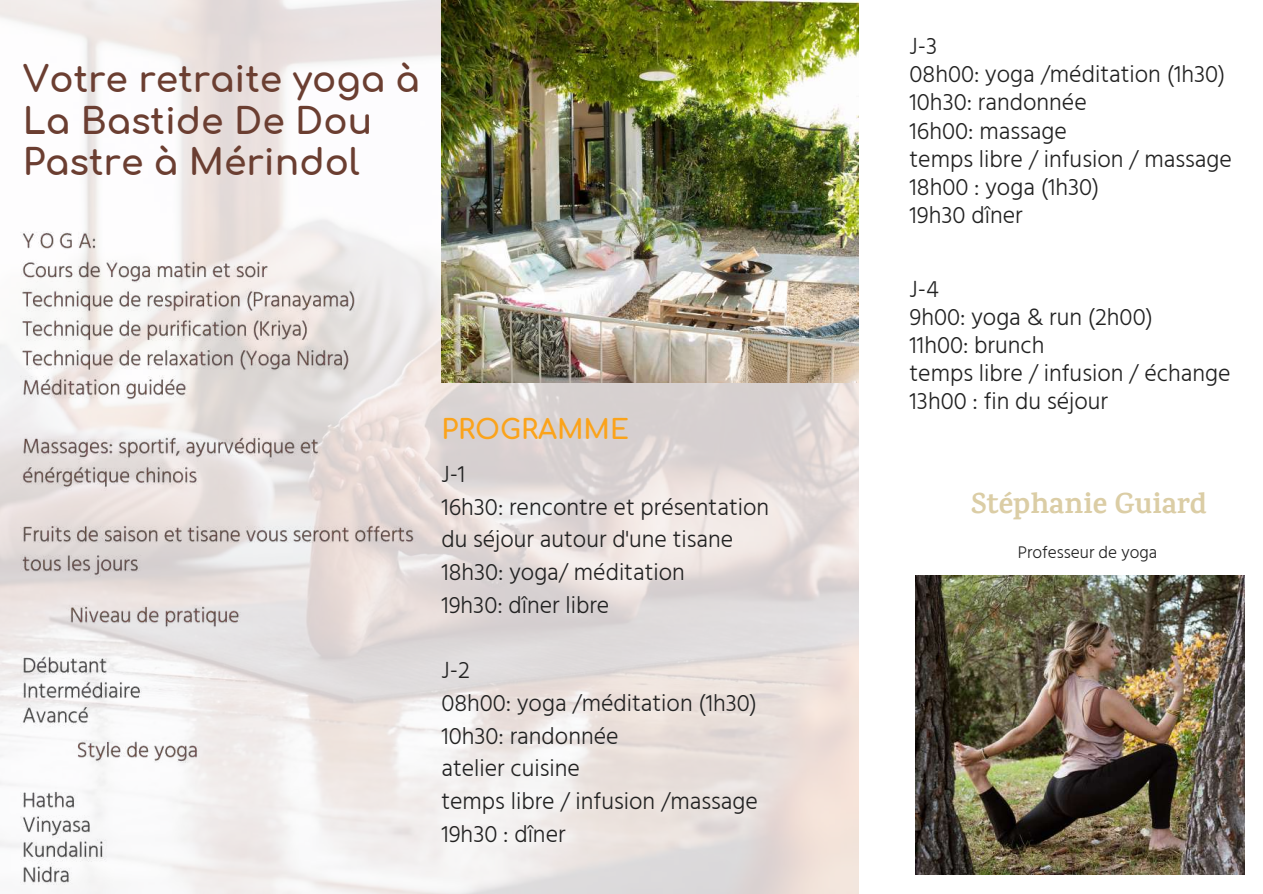
<style>
.page{position:relative;width:1263px;height:894px;background:#fff}
.page>*{position:absolute;margin:0;border:0;box-sizing:border-box;transform-origin:0 0}
.t1{font:700 36px/41.5px "Comfortaa";color:#6b3e31}
.t2{font:700 29.1px "Karma";color:#dbcda5}
.t3{font:700 27px "Comfortaa";color:#fba31a}
.t4{font:300 24px/28px "Hind Madurai";color:#222}
.t5{font:300 17.25px "Hind Madurai";color:#222}
</style>
<div class="page">
<img style="left:0;top:0;width:859px;height:893px">
<img style="left:915px;top:575px;width:330px;height:299px">
<img style="left:441px;top:0;width:418px;height:382px">
<img style="left:21px;top:226px;width:396px;height:355px">
<img style="left:21px;top:599px;width:220px;height:134px">
<img style="left:21px;top:734px;width:184px;height:157px">
<h1 class="t1" style="left:23px;top:60px;width:398px">Votre retraite yoga à<br>La Bastide De Dou<br>Pastre à Mérindol</h1>
<p class="t3" style="left:441px;top:415px;width:189px">PROGRAMME</p>
<p class="t4" style="left:441px;top:458px;width:329px;line-height:32.5px">J-1<br>16h30: rencontre et présentation du séjour autour d'une tisane<br>18h30: yoga/ méditation<br>19h30: dîner libre</p>
<p class="t4" style="left:441px;top:655px;width:318px;line-height:32.5px">J-2<br>08h00: yoga /méditation (1h30)<br>10h30: randonnée<br>atelier cuisine<br>temps libre / infusion /massage<br>19h30 : dîner</p>
<p class="t4" style="left:909px;top:33px;width:324px">J-3<br>08h00: yoga /méditation (1h30)<br>10h30: randonnée<br>16h00: massage<br>temps libre / infusion / massage<br>18h00 : yoga (1h30)<br>19h30 dîner</p>
<p class="t4" style="left:909px;top:276px;width:323px">J-4<br>9h00: yoga &amp; run (2h00)<br>11h00: brunch<br>temps libre / infusion / échange<br>13h00 : fin du séjour</p>
<p class="t2" style="left:971px;top:486px;width:237px">Stéphanie Guiard</p>
<p class="t5" style="left:1018px;top:540px;width:141px">Professeur de yoga</p>
</div>
